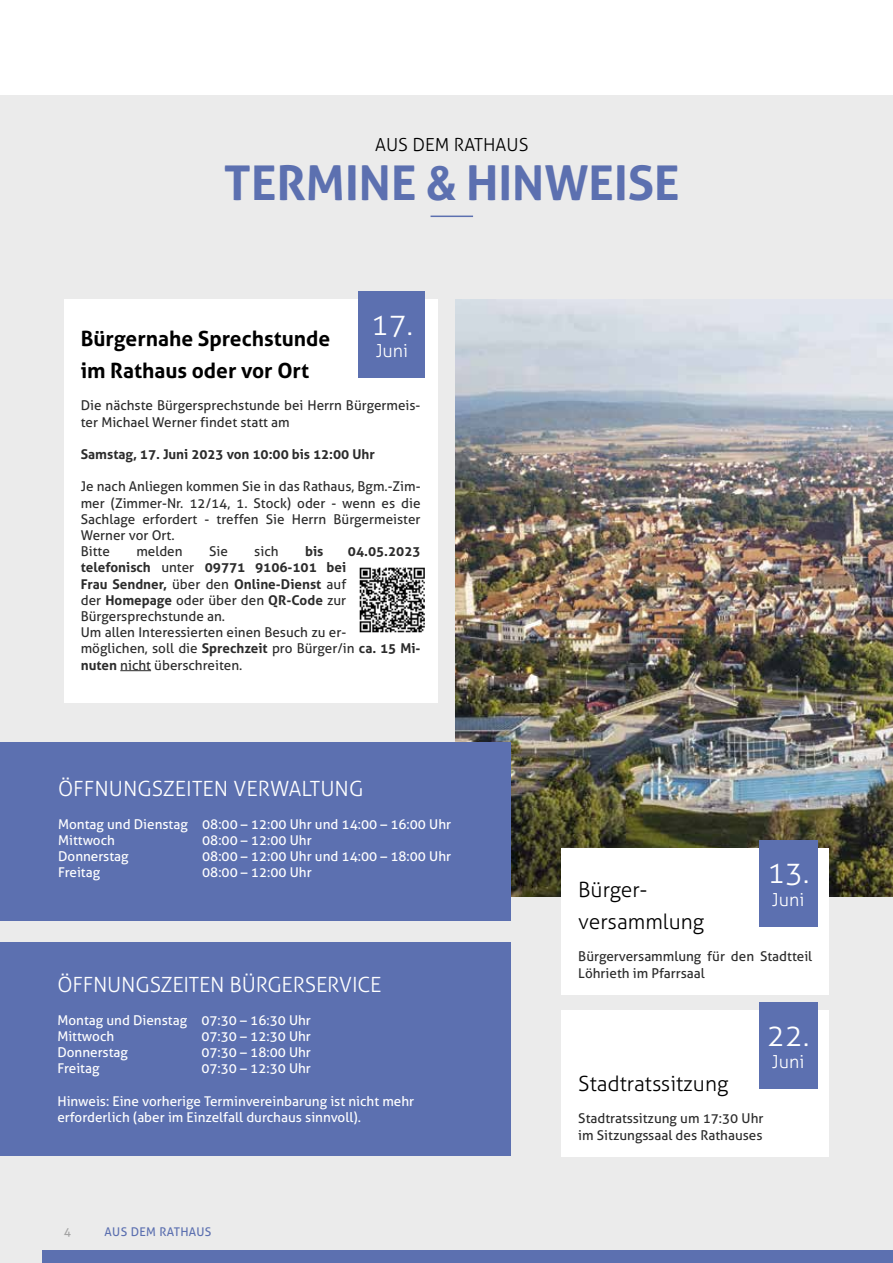
<style>
.page{position:relative;width:893px;height:1263px;background:#fff}
.page>*{position:absolute;margin:0;border:0;box-sizing:border-box;transform-origin:0 0}
.t1{font:700 48px "Aller";color:#5c70b0}
.t2{font:300 30px "Aller";color:#fff}
.t3{font:300 21px "Aller";letter-spacing:-.01em;color:#fff}
.t4{font:700 21px/32.4px "Aller";color:#000}
.t5{font:300 21px/32.4px "Aller";color:#000}
.t6{font:300 18px "Aller";color:#000}
.t7{font:300 18px "Aller";color:#fff}
.t8{font:13.5px/16.2px "Aller";color:#2c2c2c}
.t9{font:13.5px/16.2px "Aller";color:#fff}
.t10{font:700 13.5px "Aller";color:#2c2c2c}
.t11{font:12px "Aller";letter-spacing:.025em;color:#5c70b0}
.t12{font:12px "Aller";color:#a3a3a3}
.s1{font-family:"Helvetica Neue LT Std";font-stretch:condensed}
.s2{font-weight:700}
</style>
<div class="page">
<div style="left:0;top:95px;width:893px;height:1168px;background:#ebebeb"></div>
<img style="left:455px;top:299px;width:438px;height:597px">
<div style="left:43px;top:1250px;width:850px;height:13px;background:#5c70b0"></div>
<hr style="left:431px;top:216px;width:42px;height:1px;background:#5c70b0">
<div style="left:561px;top:848px;width:268px;height:146px;background:#fff"></div>
<div style="left:759px;top:840px;width:59px;height:87px;background:#5c70b0"></div>
<div style="left:561px;top:1010px;width:268px;height:147px;background:#fff"></div>
<div style="left:759px;top:1003px;width:59px;height:86px;background:#5c70b0"></div>
<div style="left:64px;top:299px;width:374px;height:404px;background:#fff"></div>
<hr style="left:120px;top:670px;width:31px;height:1px;background:#2c2c2c">
<div style="left:359px;top:292px;width:66px;height:86px;background:#5c70b0"></div>
<div style="left:0;top:742px;width:511px;height:179px;background:#5c70b0"></div>
<div style="left:0;top:942px;width:511px;height:214px;background:#5c70b0"></div>
<img style="left:359px;top:567px;width:65px;height:66px">
<h3 class="t6" style="left:375px;top:134px;width:155px">AUS DEM RATHAUS</h3>
<h1 class="t1" style="left:224px;top:153px;width:457px">TERMINE <span class="s1">&amp;</span> HINWEISE</h1>
<h2 class="t2" style="left:371px;top:306px;width:44px">17.</h2>
<h3 class="t7" style="left:376px;top:340px;width:34px">Juni</h3>
<h3 class="t4" style="left:81px;top:322px;width:251px">Bürgernahe Sprechstunde im Rathaus oder vor Ort</h3>
<p class="t8" style="left:81px;top:397px;width:341px">Die nächste Bürgersprechstunde bei Herrn Bürgermeis&shy;ter Michael Werner findet statt am</p>
<p class="t10" style="left:81px;top:446px;width:295px">Samstag, 17. Juni 2023 von 10:00 bis 12:00 Uhr</p>
<p class="t8" style="left:81px;top:478px;width:341px">Je nach Anliegen kommen Sie in das Rathaus, Bgm.-Zim&shy;mer (Zimmer-Nr. 12/14, 1. Stock) oder - wenn es die Sachlage erfordert - treffen Sie Herrn Bürgermeister Werner vor Ort.<br>Bitte</p>
<p class="t8" style="left:136px;top:543px;width:48px">melden</p>
<p class="t8" style="left:209px;top:543px;width:20px">Sie</p>
<p class="t8" style="left:254px;top:543px;width:26px">sich</p>
<p class="t10" style="left:305px;top:543px;width:20px">bis</p>
<p class="t10" style="left:348px;top:543px;width:74px">04.05.2023</p>
<p class="t8" style="left:81px;top:559px;width:341px"><span class="s2">telefonisch</span> unter <span class="s2">09771 9106-101 bei<br>Frau Sendner,</span> über den <span class="s2">Online-Dienst</span> auf<br>der <span class="s2">Homepage</span> oder über den <span class="s2">QR-Code</span> zur Bürgersprechstunde an.<br>Um allen Interessierten einen Besuch zu er-<br>möglichen, soll die <span class="s2">Sprechzeit</span> pro Bürger/in <span class="s2">ca. 15 Mi&shy;nuten</span> nicht überschreiten.</p>
<h3 class="t3" style="left:58px;top:776px;width:307px">ÖFFNUNGSZEITEN VERWALTUNG</h3>
<p class="t9" style="left:58px;top:816px;width:395px">Montag und Dienstag 08:00 – 12:00 Uhr und 14:00 – 16:00 Uhr<br>Mittwoch</p>
<p class="t9" style="left:202px;top:832px;width:111px">08:00 – 12:00 Uhr</p>
<p class="t9" style="left:58px;top:848px;width:72px">Donnerstag</p>
<p class="t9" style="left:202px;top:848px;width:251px">08:00 – 12:00 Uhr und 14:00 – 18:00 Uhr</p>
<p class="t9" style="left:58px;top:864px;width:44px">Freitag</p>
<p class="t9" style="left:202px;top:864px;width:111px">08:00 – 12:00 Uhr</p>
<h3 class="t3" style="left:57px;top:972px;width:326px">ÖFFNUNGSZEITEN BÜRGERSERVICE</h3>
<p class="t9" style="left:57px;top:1011px;width:255px">Montag und Dienstag 07:30 – 16:30 Uhr<br>Mittwoch</p>
<p class="t9" style="left:201px;top:1028px;width:111px">07:30 – 12:30 Uhr</p>
<p class="t9" style="left:57px;top:1044px;width:72px">Donnerstag</p>
<p class="t9" style="left:201px;top:1044px;width:111px">07:30 – 18:00 Uhr</p>
<p class="t9" style="left:57px;top:1060px;width:44px">Freitag</p>
<p class="t9" style="left:201px;top:1060px;width:111px">07:30 – 12:30 Uhr</p>
<p class="t9" style="left:57px;top:1092px;width:358px">Hinweis: Eine vorherige Terminvereinbarung ist nicht mehr erforderlich (aber im Einzelfall durchaus sinnvoll).</p>
<p class="t12" style="left:64px;top:1224px;width:9px">4</p>
<p class="t11" style="left:105px;top:1224px;width:108px">AUS DEM RATHAUS</p>
<h2 class="t2" style="left:767px;top:855px;width:44px">13.</h2>
<h3 class="t7" style="left:772px;top:889px;width:34px">Juni</h3>
<h3 class="t5" style="left:578px;top:873px;width:127px">Bürger&shy;versammlung</h3>
<p class="t8" style="left:578px;top:948px;width:235px">Bürgerversammlung für den Stadtteil<br>Löhrieth im Pfarrsaal</p>
<h2 class="t2" style="left:767px;top:1017px;width:44px">22.</h2>
<h3 class="t7" style="left:772px;top:1051px;width:34px">Juni</h3>
<h3 class="t5" style="left:578px;top:1067px;width:152px">Stadtratssitzung</h3>
<p class="t8" style="left:578px;top:1110px;width:187px">Stadtratssitzung um 17:30 Uhr im Sitzungssaal des Rathauses</p>
</div>
